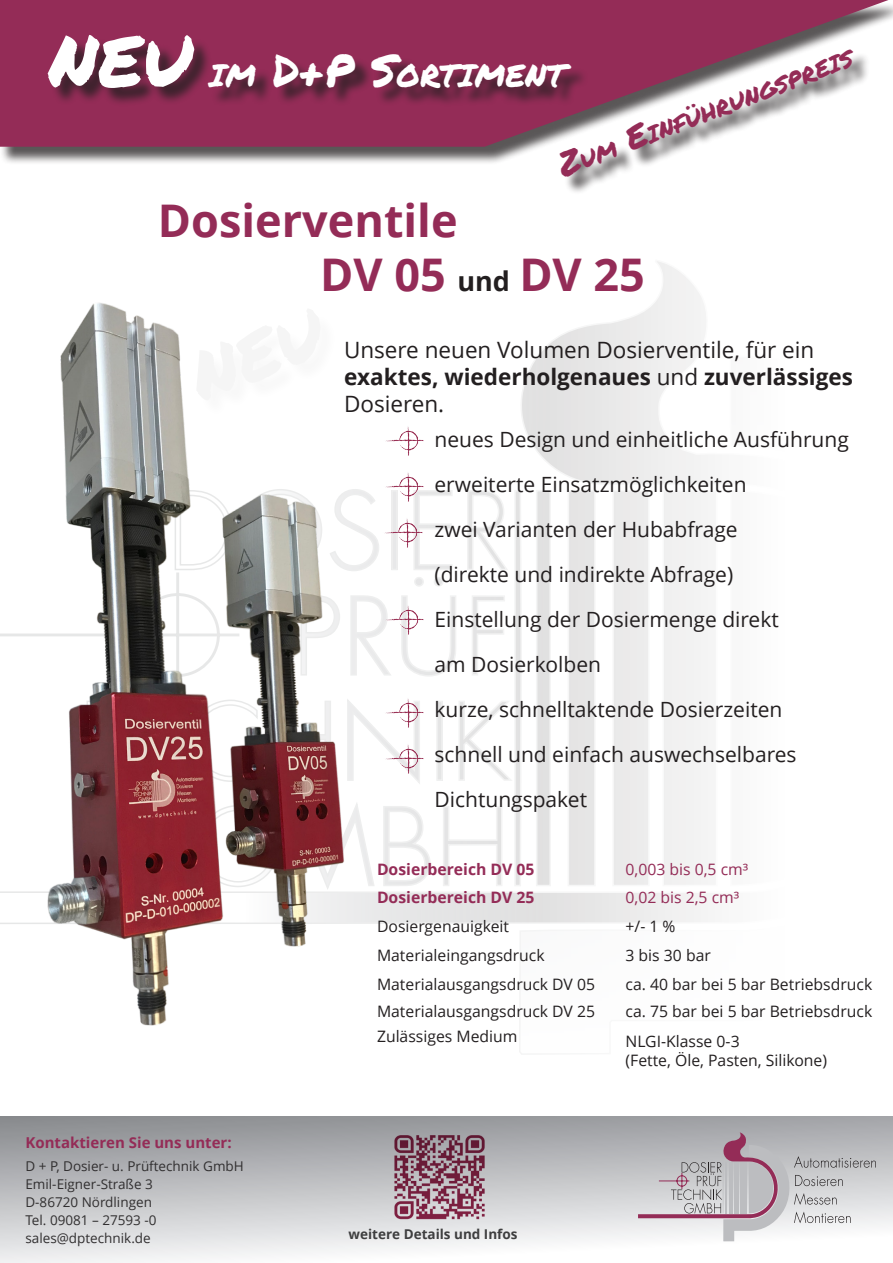
<style>
.page{position:relative;width:893px;height:1263px;background:#fff}
.page>*{position:absolute;margin:0;border:0;box-sizing:border-box;transform-origin:0 0}
.t1{font:72px "Permanent Marker";color:#fff}
.t2{font:700 45px "Open Sans";color:#942c57}
.t3{font:31.5px "Permanent Marker";color:#fff}
.t4{font:23.1px "Permanent Marker";color:#942c57}
.t5{font:22.5px "Open Sans";color:#231f20}
.t6{font:700 22.5px "Open Sans";color:#231f20}
.t7{font:21px "Open Sans";color:#231f20}
.t8{font:15.75px "Open Sans";color:#231f20}
.t9{font:700 15.75px "Open Sans";color:#942c57}
.t10{font:15.75px "Open Sans";color:#942c57}
.t11{font:700 15px "Open Sans";color:#942c57}
.t12{font:13.5px "Open Sans";color:#312f30}
.t13{font:700 13.5px "Open Sans";color:#3e3e3f}
.s1{font-size:33px}
.s2{font-size:45px}
.s3{font-size:27px;color:#231f20}
.s4{font-weight:400}
</style>
<div class="page">
<div style="left:0;top:3px;width:893px;height:163px;background:#231f20;opacity:.75"></div>
<svg style="left:0;top:0;width:888px;height:147px;background:#973960"></svg>
<svg style="left:379px;top:261px;width:327px;height:663px"></svg>
<svg style="left:518px;top:355px;width:190px;height:699px"></svg>
<div style="left:537px;top:491px;width:13px;height:394px;background:#e1e1e1"></div>
<div style="left:536px;top:490px;width:15px;height:396px;border:2px solid #b6b8b8"></div>
<div style="left:568px;top:491px;width:27px;height:394px;background:#e6e5e5"></div>
<div style="left:568px;top:490px;width:28px;height:396px;border:2px solid #b6b8b8"></div>
<div style="left:613px;top:491px;width:36px;height:394px;background:#ecebeb"></div>
<div style="left:612px;top:490px;width:38px;height:396px;border:2px solid #b6b8b8"></div>
<div style="left:663px;top:491px;width:54px;height:394px;background:#f2f2f2"></div>
<svg style="left:379px;top:488px;width:144px;height:403px"></svg>
<div style="left:51px;top:38px;width:538px;height:69px;background:#231f20;opacity:.75"></div>
<svg style="left:0;top:1116px;width:893px;height:147px"></svg>
<img style="left:390px;top:1130px;width:99px;height:93px">
<div style="left:563px;top:52px;width:308px;height:143px;background:#231f20;opacity:.75"></div>
<svg style="left:638px;top:1132px;width:238px;height:109px;background:#c6c2c6"></svg>
<img style="left:383px;top:425px;width:40px;height:30px">
<img style="left:383px;top:605px;width:40px;height:30px">
<img style="left:383px;top:697px;width:40px;height:30px">
<img style="left:384px;top:744px;width:40px;height:30px">
<img style="left:383px;top:518px;width:40px;height:30px">
<img style="left:0;top:303px;width:379px;height:723px">
<img style="left:383px;top:472px;width:40px;height:30px">
<p class="t1" style="left:49px;top:8px;width:145px">NEU</p>
<p class="t4" style="left:554px;top:153px;width:313px;rotate:-21deg"><span class="s1">Z</span>U M <span class="s1">E</span>IN FÜHRUN GSP REIS</p>
<p class="t3" style="left:209px;top:52px;width:358px">IM <span class="s2">D+P S</span>ORTIMENT</p>
<p class="t2" style="left:158px;top:189px;width:301px">Dosierventile</p>
<p class="t2" style="left:320px;top:243px;width:326px">DV 05 <span class="s3">und</span> DV 25</p>
<p class="t5" style="left:344px;top:335px;width:472px">Unsere neuen Volumen Dosierventile, für ein</p>
<p class="t6" style="left:344px;top:361px;width:510px">exaktes, wiederholgenaues <span class="s4">und</span> zuverlässiges</p>
<p class="t5" style="left:344px;top:389px;width:102px">Dosieren.</p>
<p class="t7" style="left:434px;top:424px;width:416px">neues Design und einheitliche Ausführung</p>
<p class="t7" style="left:434px;top:469px;width:314px">erweiterte Einsatzmöglichkeiten</p>
<p class="t7" style="left:434px;top:514px;width:305px">zwei Varianten der Hubabfrage</p>
<p class="t7" style="left:434px;top:559px;width:300px">(direkte und indirekte Abfrage)</p>
<p class="t7" style="left:434px;top:604px;width:346px">Einstellung der Dosiermenge direkt</p>
<p class="t7" style="left:434px;top:649px;width:168px">am Dosierkolben</p>
<p class="t7" style="left:434px;top:694px;width:349px">kurze, schnelltaktende Dosierzeiten</p>
<p class="t7" style="left:434px;top:739px;width:364px">schnell und einfach auswechselbares</p>
<p class="t7" style="left:434px;top:784px;width:154px">Dichtungspaket</p>
<p class="t11" style="left:25px;top:1132px;width:208px">Kontaktieren Sie uns unter:</p>
<p class="t12" style="left:25px;top:1157px;width:220px">D + P, Dosier- u. Prüftechnik GmbH</p>
<p class="t12" style="left:25px;top:1175px;width:129px">Emil-Eigner-Straße 3</p>
<p class="t12" style="left:25px;top:1193px;width:128px">D-86720 Nördlingen</p>
<p class="t12" style="left:25px;top:1211px;width:133px">Tel. 09081 – 27593 -0</p>
<p class="t12" style="left:25px;top:1229px;width:127px">sales@dptechnik.de</p>
<p class="t9" style="left:377px;top:858px;width:159px">Dosierbereich DV 05</p>
<p class="t10" style="left:625px;top:858px;width:124px">0,003 bis 0,5 cm³</p>
<p class="t9" style="left:377px;top:887px;width:159px">Dosierbereich DV 25</p>
<p class="t10" style="left:625px;top:887px;width:115px">0,02 bis 2,5 cm³</p>
<p class="t8" style="left:377px;top:915px;width:134px">Dosiergenauigkeit</p>
<p class="t8" style="left:625px;top:915px;width:52px">+/- 1 %</p>
<p class="t8" style="left:377px;top:944px;width:169px">Materialeingangsdruck</p>
<p class="t8" style="left:625px;top:944px;width:87px">3 bis 30 bar</p>
<p class="t8" style="left:377px;top:973px;width:220px">Materialausgangsdruck DV 05</p>
<p class="t8" style="left:625px;top:973px;width:248px">ca. 40 bar bei 5 bar Betriebsdruck</p>
<p class="t8" style="left:377px;top:1001px;width:220px">Materialausgangsdruck DV 25</p>
<p class="t8" style="left:625px;top:1001px;width:248px">ca. 75 bar bei 5 bar Betriebsdruck</p>
<p class="t8" style="left:377px;top:1025px;width:142px">Zulässiges Medium</p>
<p class="t8" style="left:625px;top:1031px;width:116px">NLGI-Klasse 0-3</p>
<p class="t8" style="left:625px;top:1049px;width:203px">(Fette, Öle, Pasten, Silikone)</p>
<p class="t13" style="left:349px;top:1224px;width:170px">weitere Details und Infos</p>
</div>
